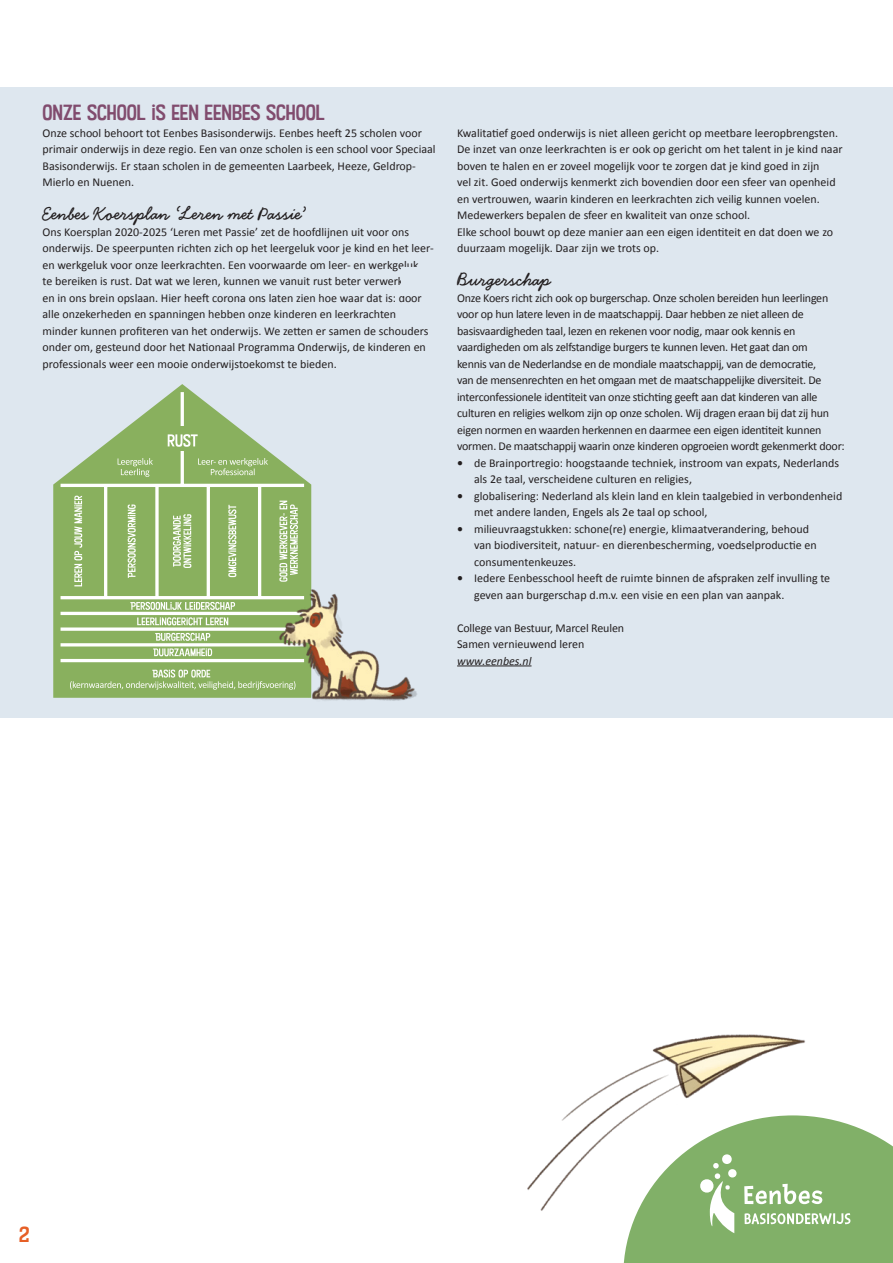
<style>
.page{position:relative;width:893px;height:1263px;background:#fff}
.page>*{position:absolute;margin:0;border:0;box-sizing:border-box;transform-origin:0 0}
.Kop_bestuur{font:21px "Kon Tiki JF Aloha";color:#814c6e}
.Paginacijfer{font:21px "Kon Tiki JF Aloha";color:#e65f26}
.Bestuur_Handsome_links{font:700 19.5px "Handsome Pro";color:#231f20}
.Bestuur_brood_rechts{font:12px/16.5px "Calibri";letter-spacing:-.01em;color:#231f20}
.Bestuur_brood_links{font:12px/16.5px "Calibri";color:#231f20}
.Bestuur_brood_rechts-2{font:italic 12px "Calibri";color:#231f20}
.s1{font-weight:700}
</style>
<div class="page">
<div style="left:0;top:87px;width:893px;height:55px;background:#dee7ef"></div>
<div style="left:0;top:123px;width:444px;height:83px;background:#dee7ef"></div>
<div style="left:0;top:202px;width:444px;height:28px;background:#dee7ef"></div>
<div style="left:0;top:222px;width:444px;height:166px;background:#dee7ef"></div>
<div style="left:0;top:387px;width:444px;height:34px;background:#dee7ef"></div>
<div style="left:0;top:420px;width:444px;height:34px;background:#dee7ef"></div>
<div style="left:0;top:453px;width:444px;height:34px;background:#dee7ef"></div>
<div style="left:0;top:486px;width:444px;height:34px;background:#dee7ef"></div>
<div style="left:0;top:519px;width:444px;height:34px;background:#dee7ef"></div>
<div style="left:0;top:552px;width:444px;height:34px;background:#dee7ef"></div>
<div style="left:0;top:585px;width:444px;height:34px;background:#dee7ef"></div>
<div style="left:0;top:618px;width:444px;height:34px;background:#dee7ef"></div>
<div style="left:0;top:651px;width:444px;height:34px;background:#dee7ef"></div>
<div style="left:0;top:684px;width:444px;height:34px;background:#dee7ef"></div>
<div style="left:440px;top:123px;width:453px;height:116px;background:#dee7ef"></div>
<div style="left:440px;top:222px;width:453px;height:50px;background:#dee7ef"></div>
<div style="left:440px;top:255px;width:453px;height:34px;background:#dee7ef"></div>
<div style="left:440px;top:288px;width:453px;height:182px;background:#dee7ef"></div>
<div style="left:444px;top:453px;width:449px;height:50px;background:#dee7ef"></div>
<div style="left:444px;top:486px;width:449px;height:50px;background:#dee7ef"></div>
<div style="left:444px;top:519px;width:449px;height:67px;background:#dee7ef"></div>
<div style="left:444px;top:569px;width:449px;height:50px;background:#dee7ef"></div>
<div style="left:440px;top:618px;width:453px;height:34px;background:#dee7ef"></div>
<div style="left:440px;top:651px;width:453px;height:34px;background:#dee7ef"></div>
<hr style="left:457px;top:665px;width:74px;height:1px;background:#231f20">
<div style="left:440px;top:684px;width:453px;height:34px;background:#dee7ef"></div>
<svg style="left:53px;top:384px;width:258px;height:314px;fill:#89b05e"></svg>
<hr style="left:181px;top:392px;width:3px;height:92px;background:#fff">
<hr style="left:104px;top:485px;width:3px;height:113px;background:#fff">
<svg style="left:155px;top:487px;width:4px;height:109px"></svg>
<hr style="left:207px;top:485px;width:3px;height:113px;background:#fff">
<hr style="left:258px;top:485px;width:3px;height:113px;background:#fff">
<hr style="left:61px;top:484px;width:243px;height:3px;background:#fff">
<hr style="left:61px;top:596px;width:243px;height:3px;background:#fff">
<hr style="left:61px;top:612px;width:243px;height:3px;background:#fff">
<svg style="left:61px;top:627px;width:207px;height:4px"></svg>
<hr style="left:61px;top:643px;width:243px;height:3px;background:#fff">
<hr style="left:61px;top:659px;width:243px;height:3px;background:#fff">
<div style="left:158px;top:426px;width:47px;height:25px;background:#89b05e"></div>
<svg style="left:168px;top:434px;width:30px;height:13px"></svg>
<svg style="left:118px;top:458px;width:35px;height:19px"></svg>
<svg style="left:130px;top:602px;width:105px;height:8px"></svg>
<svg style="left:137px;top:617px;width:91px;height:8px"></svg>
<svg style="left:155px;top:633px;width:55px;height:8px"></svg>
<svg style="left:153px;top:648px;width:59px;height:8px"></svg>
<svg style="left:70px;top:669px;width:198px;height:21px;background:#9abb75"></svg>
<svg style="left:198px;top:458px;width:70px;height:17px"></svg>
<svg style="left:74px;top:496px;width:8px;height:90px"></svg>
<svg style="left:128px;top:504px;width:8px;height:74px"></svg>
<div style="left:183px;top:563px;width:8px;height:5px;background:#fff;border-radius:50%"></div>
<svg style="left:173px;top:514px;width:18px;height:53px"></svg>
<svg style="left:228px;top:505px;width:8px;height:72px"></svg>
<svg style="left:279px;top:501px;width:19px;height:81px;background:#b6ce9c"></svg>
<img style="left:268px;top:582px;width:149px;height:119px">
<img style="left:527px;top:1034px;width:278px;height:177px">
<svg style="left:623px;top:1115px;width:270px;height:148px"></svg>
<p class="Kop_bestuur" style="left:43px;top:99px;width:284px">ONZE SCHOOL IS EEN EENBES SCHOOL</p>
<p class="Bestuur_brood_links" style="left:43px;top:124px;width:395px">Onze school behoort tot Eenbes Basisonderwijs. Eenbes heeft 25 scholen voor primair onderwijs in deze regio. Een van onze scholen is een school voor Speciaal Basisonderwijs. Er staan scholen in de gemeenten Laarbeek, Heeze, Geldrop-Mierlo en Nuenen.</p>
<p class="Bestuur_Handsome_links" style="left:43px;top:202px;width:265px">Eenbes Koersplan ‘Leren met Passie’</p>
<p class="Bestuur_brood_links" style="left:43px;top:223px;width:393px">Ons Koersplan 2020-2025 ‘Leren met Passie’ zet de hoofdlijnen uit voor ons onderwijs. De speerpunten richten zich op het leergeluk voor je kind en het leer&shy;en werkgeluk voor onze leerkrachten. Een voorwaarde om leer- en werkgeluk<br>te bereiken is rust. Dat wat we leren, kunnen we vanuit rust beter verwerken<br>en in ons brein opslaan. Hier heeft corona ons laten zien hoe waar dat is: door alle onzekerheden en spanningen hebben onze kinderen en leerkrachten minder kunnen profiteren van het onderwijs. We zetten er samen de schouders onder om, gesteund door het Nationaal Programma Onderwijs, de kinderen en professionals weer een mooie onderwijstoekomst te bieden.</p>
<p class="Bestuur_brood_rechts" style="left:457px;top:124px;width:387px">Kwalitatief goed onderwijs is niet alleen gericht op meetbare leeropbrengsten.<br>De inzet van onze leerkrachten is er ook op gericht om het talent in je kind naar boven te halen en er zoveel mogelijk voor te zorgen dat je kind goed in zijn<br>vel zit. Goed onderwijs kenmerkt zich bovendien door een sfeer van openheid en vertrouwen, waarin kinderen en leerkrachten zich veilig kunnen voelen.<br>Medewerkers bepalen de sfeer en kwaliteit van onze school.</p>
<p class="Bestuur_brood_rechts" style="left:457px;top:223px;width:377px">Elke school bouwt op deze manier aan een eigen identiteit en dat doen we zo duurzaam mogelijk. Daar zijn we trots op.</p>
<p class="Bestuur_Handsome_links" style="left:457px;top:268px;width:95px">Burgerschap</p>
<p class="Bestuur_brood_rechts" style="left:457px;top:289px;width:389px">Onze Koers richt zich ook op burgerschap. Onze scholen bereiden hun leerlingen voor op hun latere leven in de maatschappij. Daar hebben ze niet alleen de basisvaardigheden taal, lezen en rekenen voor nodig, maar ook kennis en vaardigheden om als zelfstandige burgers te kunnen leven. Het gaat dan om<br>kennis van de Nederlandse en de mondiale maatschappij, van de democratie,<br>van de mensenrechten en het omgaan met de maatschappelijke diversiteit. De interconfessionele identiteit van onze stichting geeft aan dat kinderen van alle culturen en religies welkom zijn op onze scholen. Wij dragen eraan bij dat zij hun eigen normen en waarden herkennen en daarmee een eigen identiteit kunnen vormen. De maatschappij waarin onze kinderen opgroeien wordt gekenmerkt door:</p>
<p class="Bestuur_brood_rechts" style="left:474px;top:454px;width:366px;text-indent:-17px"><span class="s1">•</span> de Brainportregio: hoogstaande techniek, instroom van expats, Nederlands als 2e taal, verscheidene culturen en religies,</p>
<p class="Bestuur_brood_rechts" style="left:474px;top:487px;width:370px;text-indent:-17px"><span class="s1">•</span> globalisering: Nederland als klein land en klein taalgebied in verbondenheid met andere landen, Engels als 2e taal op school,</p>
<p class="Bestuur_brood_rechts" style="left:474px;top:520px;width:344px;text-indent:-17px"><span class="s1">•</span> milieuvraagstukken: schone(re) energie, klimaatverandering, behoud van biodiversiteit, natuur- en dierenbescherming, voedselproductie en consumentenkeuzes.</p>
<p class="Bestuur_brood_rechts" style="left:474px;top:569px;width:358px;text-indent:-17px"><span class="s1">•</span> Iedere Eenbesschool heeft de ruimte binnen de afspraken zelf invulling te geven aan burgerschap d.m.v. een visie en een plan van aanpak.</p>
<p class="Bestuur_brood_rechts" style="left:457px;top:619px;width:169px">College van Bestuur, Marcel Reulen</p>
<p class="Bestuur_brood_rechts" style="left:457px;top:635px;width:129px">Samen vernieuwend leren</p>
<p class="Bestuur_brood_rechts-2" style="left:457px;top:652px;width:76px">www.eenbes.nl</p>
<p class="Paginacijfer" style="left:19px;top:1221px;width:12px">2</p>
</div>
